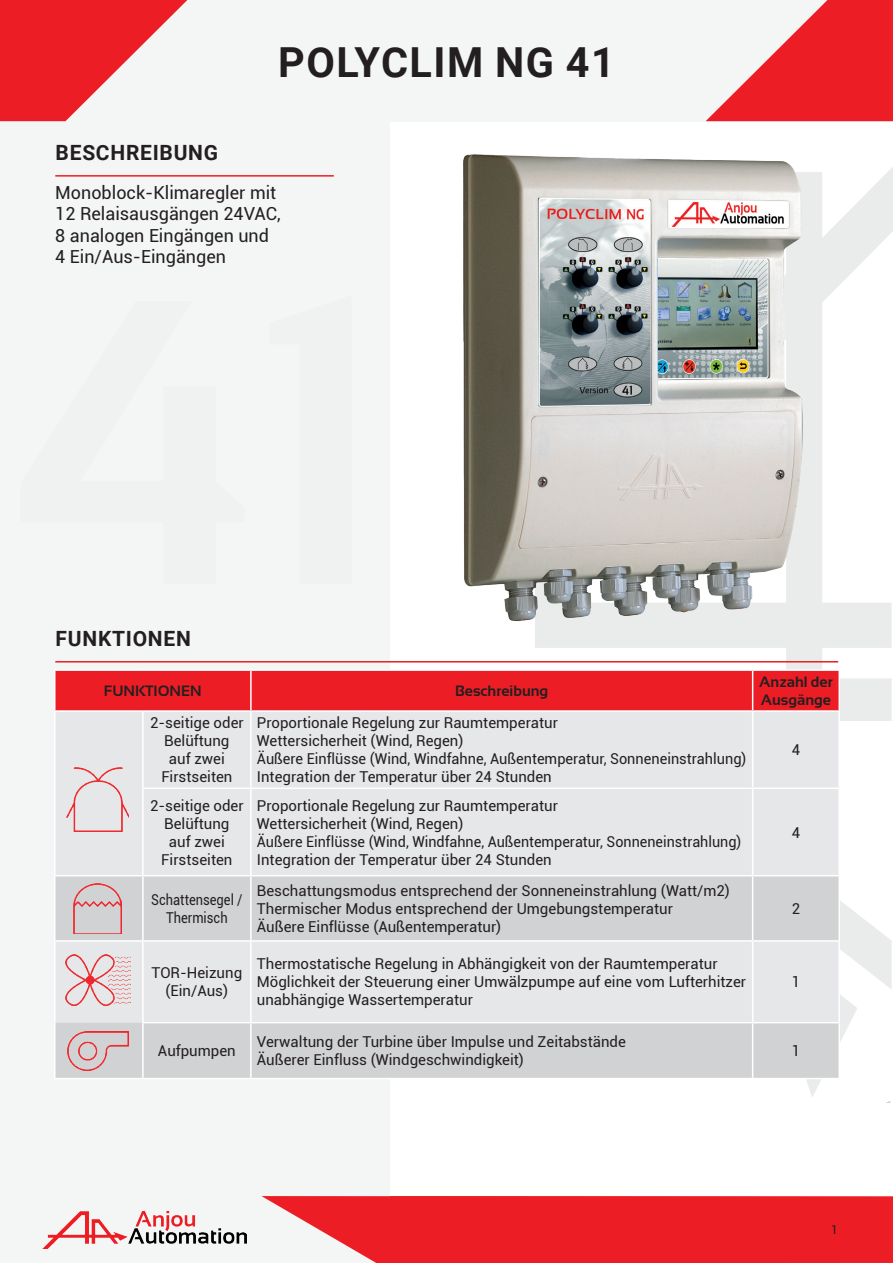
<style>
.page{position:relative;width:893px;height:1263px;background:#fff}
.page>*{position:absolute;margin:0;border:0;box-sizing:border-box;transform-origin:0 0}
.t1{font:700 41.4px "Roboto";letter-spacing:.035em;color:#231f20}
.t2{font:700 21px "Roboto";letter-spacing:.035em;color:#231f20}
.t3{font:18px/21.6px "Roboto";color:#231f20}
.t4{font:15px/18px "Roboto";color:#231f20}
.t5{font:700 15px/18px "Sansation";color:#231f20}
.t6{font:15px/18px "Roboto";color:#231f20;text-align:center;scale:.86 1}
.t7{font:12px "Roboto";color:#231f20}
</style>
<div class="page">
<div style="left:0;top:0;width:389px;height:1263px;background:#f4f5f5"></div>
<div style="left:0;top:0;width:893px;height:121px;background:#f4f5f5"></div>
<svg style="left:0;top:0;width:187px;height:121px"></svg>
<svg style="left:706px;top:0;width:187px;height:121px"></svg>
<div style="left:323px;top:1196px;width:570px;height:67px;background:#ec1d25"></div>
<svg style="left:535px;top:167px;width:358px;height:930px"></svg>
<img style="left:463px;top:154px;width:360px;height:486px">
<hr style="left:55px;top:175px;width:279px;height:2px;background:#ec1d25">
<hr style="left:55px;top:661px;width:783px;height:1px;background:#ec1d25">
<div style="left:56px;top:671px;width:782px;height:39px;background:#ec1d25"></div>
<div style="left:56px;top:712px;width:782px;height:163px;background:#e6e7e9"></div>
<svg style="left:56px;top:876px;width:782px;height:202px;background:#d9dadc"></svg>
<hr style="left:838px;top:876px;width:2px;height:64px;background:#fff">
<hr style="left:143px;top:940px;width:108px;height:2px;background:#fff">
<hr style="left:753px;top:940px;width:87px;height:2px;background:#fff">
<hr style="left:838px;top:942px;width:2px;height:80px;background:#fff">
<hr style="left:142px;top:1022px;width:109px;height:1px;background:#fff">
<hr style="left:753px;top:1022px;width:87px;height:1px;background:#fff">
<hr style="left:838px;top:1023px;width:2px;height:55px;background:#fff">
<hr style="left:143px;top:1078px;width:108px;height:1px;background:#fff">
<hr style="left:753px;top:1078px;width:87px;height:1px;background:#fff">
<hr style="left:250px;top:671px;width:2px;height:39px;background:#fff">
<hr style="left:251px;top:669px;width:502px;height:2px;background:#fff">
<hr style="left:753px;top:669px;width:87px;height:2px;background:#fff">
<hr style="left:752px;top:671px;width:1px;height:39px;background:#fff">
<hr style="left:838px;top:671px;width:2px;height:39px;background:#fff">
<hr style="left:251px;top:710px;width:502px;height:2px;background:#fff">
<hr style="left:753px;top:710px;width:87px;height:2px;background:#fff">
<hr style="left:752px;top:876px;width:1px;height:64px;background:#fff">
<hr style="left:752px;top:942px;width:1px;height:80px;background:#fff">
<hr style="left:752px;top:1023px;width:1px;height:55px;background:#fff">
<hr style="left:54px;top:669px;width:89px;height:2px;background:#fff">
<hr style="left:54px;top:671px;width:2px;height:39px;background:#fff">
<hr style="left:143px;top:669px;width:108px;height:2px;background:#fff">
<hr style="left:54px;top:710px;width:89px;height:2px;background:#fff">
<hr style="left:143px;top:710px;width:108px;height:2px;background:#fff">
<hr style="left:54px;top:876px;width:2px;height:64px;background:#fff">
<hr style="left:142px;top:876px;width:2px;height:64px;background:#fff">
<hr style="left:54px;top:1023px;width:2px;height:55px;background:#fff">
<hr style="left:142px;top:1023px;width:2px;height:55px;background:#fff">
<hr style="left:54px;top:712px;width:2px;height:76px;background:#fff">
<hr style="left:54px;top:788px;width:2px;height:87px;background:#fff">
<hr style="left:54px;top:875px;width:89px;height:1px;background:#fff">
<hr style="left:142px;top:712px;width:2px;height:75px;background:#fff">
<hr style="left:752px;top:712px;width:1px;height:75px;background:#fff">
<hr style="left:838px;top:712px;width:2px;height:75px;background:#fff">
<hr style="left:142px;top:787px;width:109px;height:2px;background:#fff">
<hr style="left:142px;top:789px;width:2px;height:86px;background:#fff">
<hr style="left:143px;top:875px;width:108px;height:1px;background:#fff">
<hr style="left:251px;top:787px;width:502px;height:2px;background:#fff">
<hr style="left:251px;top:875px;width:502px;height:1px;background:#fff">
<hr style="left:753px;top:787px;width:87px;height:2px;background:#fff">
<hr style="left:752px;top:789px;width:1px;height:86px;background:#fff">
<hr style="left:838px;top:789px;width:2px;height:86px;background:#fff">
<hr style="left:753px;top:875px;width:87px;height:1px;background:#fff">
<hr style="left:54px;top:942px;width:2px;height:81px;background:#fff">
<hr style="left:54px;top:940px;width:89px;height:2px;background:#fff">
<hr style="left:142px;top:942px;width:2px;height:80px;background:#fff">
<hr style="left:54px;top:1078px;width:89px;height:1px;background:#fff">
<hr style="left:251px;top:940px;width:502px;height:2px;background:#fff">
<hr style="left:251px;top:1022px;width:502px;height:1px;background:#fff">
<hr style="left:251px;top:1078px;width:502px;height:1px;background:#fff">
<img style="left:67px;top:768px;width:62px;height:64px">
<img style="left:66px;top:955px;width:64px;height:51px">
<img style="left:67px;top:1031px;width:61px;height:40px">
<img style="left:74px;top:883px;width:48px;height:50px">
<svg style="left:243px;top:677px;width:80px;height:567px"></svg>
<h2 class="t2" style="left:56px;top:138px;width:164px">BESCHREIBUNG</h2>
<h1 class="t1" style="left:278px;top:33px;width:338px">POLYCLIM NG 41</h1>
<h1 class="t1" style="left:566px;top:33px;width:25px">3</h1>
<p class="t3" style="left:55px;top:181px;width:227px">Monoblock-Klimaregler mit<br>12 Relaisausgängen 24VAC,<br>8 analogen Eingängen und<br>4 Ein/Aus-Eingängen</p>
<h2 class="t2" style="left:56px;top:624px;width:137px">FUNKTIONEN</h2>
<p class="t5" style="left:104px;top:682px;width:99px">FUNKTIONEN</p>
<p class="t5" style="left:455px;top:682px;width:95px">Beschreibung</p>
<p class="t5" style="left:759px;top:673px;width:75px">Anzahl der<br>Ausgänge</p>
<p class="t4" style="left:150px;top:713px;width:95px;text-align:center">2-seitige oder<br>Belüftung<br>auf zwei<br>Firstseiten</p>
<p class="t4" style="left:257px;top:713px;width:491px">Proportionale Regelung zur Raumtemperatur<br>Wettersicherheit (Wind, Regen)<br>Äußere Einflüsse (Wind, Windfahne, Außentemperatur, Sonneneinstrahlung)<br>Integration der Temperatur über 24 Stunden</p>
<p class="t4" style="left:792px;top:740px;width:10px">4</p>
<p class="t4" style="left:150px;top:796px;width:95px;text-align:center">2-seitige oder<br>Belüftung<br>auf zwei<br>Firstseiten</p>
<p class="t4" style="left:257px;top:796px;width:486px">Proportionale Regelung zur Raumtemperatur<br>Wettersicherheit (Wind, Regen)<br>Äußere Einflüsse (Wind, Windfahne, Außentemperatur, Sonneneinstrahlung)<br>Integration der Temperatur über 24 Stunden</p>
<p class="t6" style="left:151px;top:890px;width:108px">Schattensegel /<br>Thermisch</p>
<p class="t4" style="left:257px;top:881px;width:474px">Beschattungsmodus entsprechend der Sonneneinstrahlung (Watt/m2)<br>Thermischer Modus entsprechend der Umgebungstemperatur<br>Äußere Einflüsse (Außentemperatur)</p>
<p class="t4" style="left:152px;top:963px;width:92px;text-align:center">TOR-Heizung (Ein/Aus)</p>
<p class="t4" style="left:257px;top:954px;width:491px">Thermostatische Regelung in Abhängigkeit von der Raumtemperatur<br>Möglichkeit der Steuerung einer Umwälzpumpe auf eine vom Lufterhitzer unabhängige Wassertemperatur</p>
<p class="t4" style="left:792px;top:823px;width:10px">4</p>
<p class="t4" style="left:792px;top:899px;width:10px">2</p>
<p class="t4" style="left:792px;top:972px;width:10px">1</p>
<p class="t4" style="left:158px;top:1041px;width:79px">Aufpumpen</p>
<p class="t4" style="left:257px;top:1032px;width:371px">Verwaltung der Turbine über Impulse und Zeitabstände<br>Äußerer Einfluss (Windgeschwindigkeit)</p>
<p class="t4" style="left:792px;top:1041px;width:10px">1</p>
<p class="t7" style="left:831px;top:1221px;width:8px">1</p>
</div>
